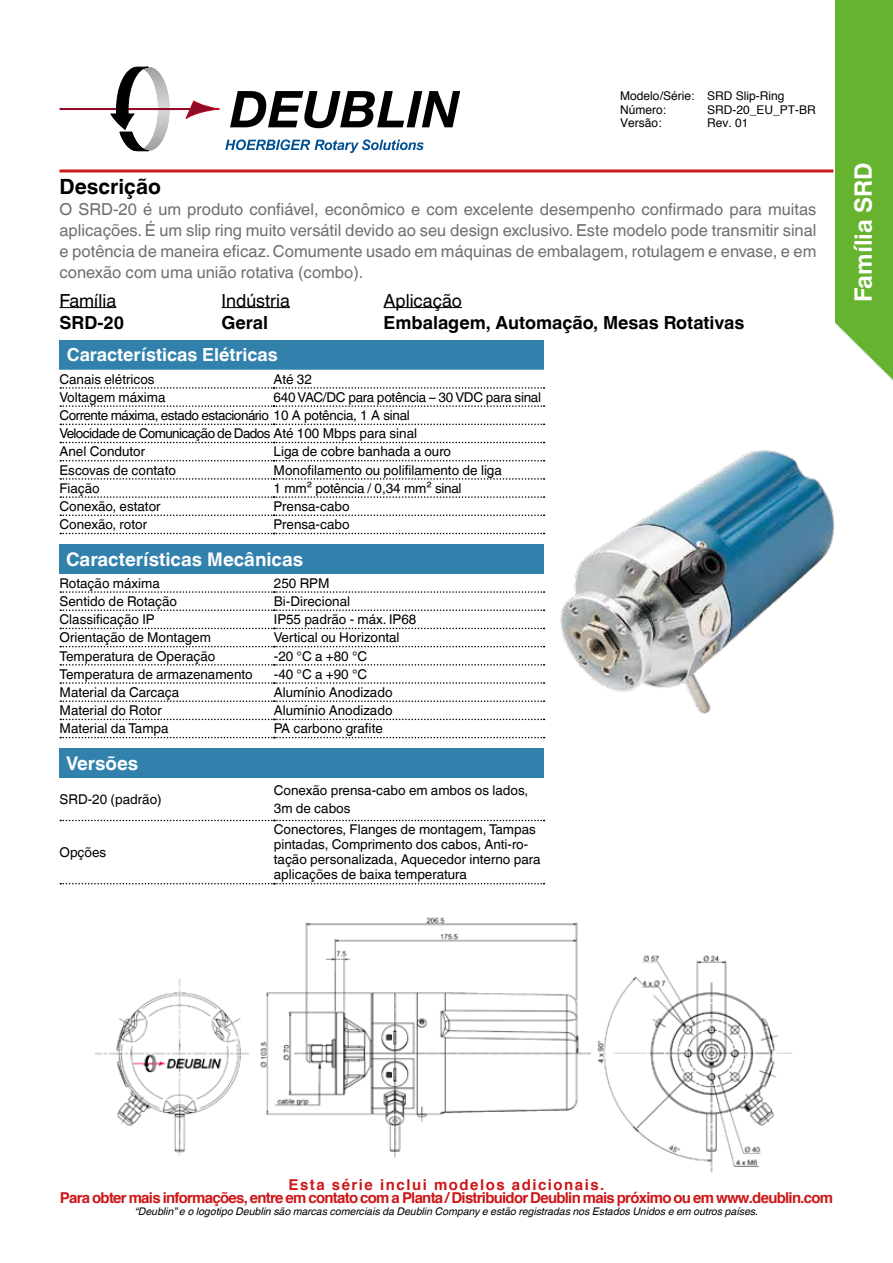
<style>
.page{position:relative;width:893px;height:1263px;background:#fff}
.page>*{position:absolute;margin:0;border:0;box-sizing:border-box;transform-origin:0 0}
.t1{font:700 24px "Helvetica World";color:#fff}
.t2{font:700 21px "Helvetica World";color:#000}
.t3{font:700 18.75px "Helvetica World";color:#fff}
.t4{font:700 18px "Helvetica World";color:#000}
.t5{font:18px "Helvetica World";color:#000}
.t6{font:700 18px "Helvetica World";color:#fff}
.t7{font:16.5px/21px "Helvetica World";color:#706f6f;text-align:justify}
.t8{font:700 15px/13.5px "Helvetica";letter-spacing:-.05em;color:#cd1719;text-align:center}
.t9{font:13.5px/15px "Helvetica World";color:#000}
.t10{font:13.5px/18.1px "Helvetica World";letter-spacing:-.025em;color:#000}
.t11{font:13.5px "Helvetica World";letter-spacing:-.02em;color:#000}
.t12{font:12px/13.5px "Helvetica";color:#000}
.t13{font:italic 10.5px "Helvetica World";color:#000}
</style>
<div class="page">
<img style="left:95px;top:917px;width:698px;height:256px">
<div style="left:60px;top:340px;width:484px;height:30px;background:#3281ad"></div>
<svg style="left:60px;top:423px;width:484px;height:110px"></svg>
<svg style="left:60px;top:387px;width:485px;height:2px"></svg>
<svg style="left:60px;top:405px;width:485px;height:2px"></svg>
<svg style="left:60px;top:424px;width:485px;height:1px"></svg>
<svg style="left:60px;top:442px;width:485px;height:1px"></svg>
<svg style="left:60px;top:460px;width:485px;height:1px"></svg>
<svg style="left:60px;top:478px;width:485px;height:2px"></svg>
<svg style="left:60px;top:496px;width:485px;height:2px"></svg>
<svg style="left:60px;top:514px;width:485px;height:2px"></svg>
<svg style="left:60px;top:533px;width:485px;height:1px"></svg>
<hr style="left:60px;top:169px;width:773px;height:3px;background:#cd1719">
<div style="left:60px;top:544px;width:484px;height:30px;background:#3281ad"></div>
<svg style="left:60px;top:591px;width:485px;height:2px"></svg>
<svg style="left:60px;top:609px;width:485px;height:2px"></svg>
<svg style="left:60px;top:628px;width:485px;height:1px"></svg>
<svg style="left:60px;top:646px;width:485px;height:1px"></svg>
<svg style="left:60px;top:664px;width:485px;height:2px"></svg>
<svg style="left:60px;top:682px;width:485px;height:2px"></svg>
<svg style="left:60px;top:700px;width:485px;height:2px"></svg>
<svg style="left:60px;top:719px;width:485px;height:1px"></svg>
<svg style="left:60px;top:737px;width:485px;height:1px"></svg>
<hr style="left:60px;top:307px;width:56px;height:1px;background:#000">
<hr style="left:222px;top:307px;width:68px;height:1px;background:#000">
<hr style="left:384px;top:307px;width:78px;height:1px;background:#000">
<div style="left:60px;top:748px;width:484px;height:30px;background:#3281ad"></div>
<svg style="left:60px;top:820px;width:485px;height:1px"></svg>
<svg style="left:60px;top:883px;width:485px;height:1px"></svg>
<img style="left:560px;top:450px;width:275px;height:264px">
<svg style="left:230px;top:91px;width:230px;height:37px"></svg>
<svg style="left:185px;top:100px;width:35px;height:19px"></svg>
<hr style="left:60px;top:108px;width:134px;height:2px;background:#910b26">
<svg style="left:111px;top:67px;width:59px;height:84px"></svg>
<svg style="left:225px;top:139px;width:199px;height:14px"></svg>
<div style="left:836px;top:0;width:57px;height:140px;background:#65b32e"></div>
<img style="left:836px;top:140px;width:57px;height:241px">
<p class="t12" style="left:620px;top:89px;width:166px">Modelo/Série: SRD Slip-Ring<br>Número:</p>
<p class="t12" style="left:707px;top:102px;width:110px">SRD-20_EU_PT-BR</p>
<p class="t12" style="left:620px;top:116px;width:43px">Versão:</p>
<p class="t12" style="left:707px;top:116px;width:43px">Rev. 01</p>
<h2 class="t2" style="left:60px;top:175px;width:103px">Descrição</h2>
<p class="t7" style="left:60px;top:199px;width:758px">O SRD-20 é um produto confiável, econômico e com excelente desempenho confirmado para muitas aplicações. É um slip ring muito versátil devido ao seu design exclusivo. Este modelo pode transmitir sinal e potência de maneira eficaz. Comumente usado em máquinas de embalagem, rotulagem e envase, e em conexão com uma união rotativa (combo).</p>
<h3 class="t5" style="left:60px;top:290px;width:58px">Família</h3>
<h3 class="t5" style="left:222px;top:290px;width:70px">Indústria</h3>
<h3 class="t5" style="left:384px;top:290px;width:80px">Aplicação</h3>
<h3 class="t4" style="left:60px;top:312px;width:66px">SRD-20</h3>
<h3 class="t4" style="left:222px;top:312px;width:48px">Geral</h3>
<h3 class="t4" style="left:384px;top:312px;width:362px">Embalagem, Automação, Mesas Rotativas</h3>
<h3 class="t6" style="left:67px;top:345px;width:213px">Características Elétricas</h3>
<p class="t9" style="left:60px;top:371px;width:97px">Canais elétricos</p>
<p class="t9" style="left:274px;top:371px;width:40px">Até 32</p>
<p class="t9" style="left:60px;top:390px;width:107px">Voltagem máxima</p>
<p class="t10" style="left:60px;top:388px;width:483px;text-indent:214px">640 VAC/DC para potência – 30 VDC para sinal Corrente máxima, estado estacionário 10 A potência, 1 A sinal<br>Velocidade de Comunicação de Dados Até 100 Mbps para sinal<br>Anel Condutor</p>
<p class="t9" style="left:274px;top:444px;width:179px">Liga de cobre banhada a ouro</p>
<p class="t9" style="left:60px;top:462px;width:118px">Escovas de contato</p>
<p class="t9" style="left:274px;top:462px;width:230px">Monofilamento ou polifilamento de liga</p>
<p class="t9" style="left:60px;top:481px;width:42px">Fiação</p>
<p class="t11" style="left:274px;top:480px;width:190px">1 mm² potência / 0,34 mm² sinal</p>
<p class="t9" style="left:60px;top:499px;width:103px">Conexão, estator</p>
<p class="t9" style="left:274px;top:499px;width:78px">Prensa-cabo</p>
<p class="t9" style="left:60px;top:517px;width:89px">Conexão, rotor</p>
<p class="t9" style="left:274px;top:517px;width:78px">Prensa-cabo</p>
<h3 class="t3" style="left:66px;top:549px;width:238px">Características Mecânicas</h3>
<p class="t9" style="left:60px;top:576px;width:102px">Rotação máxima</p>
<p class="t9" style="left:274px;top:576px;width:57px">250 RPM</p>
<p class="t9" style="left:60px;top:594px;width:119px">Sentido de Rotação</p>
<p class="t9" style="left:274px;top:594px;width:78px">Bi-Direcional</p>
<p class="t9" style="left:60px;top:612px;width:97px">Classificação IP</p>
<p class="t9" style="left:274px;top:612px;width:144px">IP55 padrão - máx. IP68</p>
<p class="t9" style="left:60px;top:630px;width:153px">Orientação de Montagem</p>
<p class="t9" style="left:274px;top:630px;width:127px">Vertical ou Horizontal</p>
<p class="t9" style="left:60px;top:648px;width:157px">Temperatura de Operação</p>
<p class="t9" style="left:274px;top:648px;width:95px">-20 °C a +80 °C</p>
<p class="t9" style="left:60px;top:667px;width:195px">Temperatura de armazenamento</p>
<p class="t9" style="left:274px;top:667px;width:95px">-40 °C a +90 °C</p>
<p class="t9" style="left:60px;top:685px;width:121px">Material da Carcaça</p>
<p class="t9" style="left:274px;top:685px;width:120px">Alumínio Anodizado</p>
<p class="t9" style="left:60px;top:703px;width:104px">Material do Rotor</p>
<p class="t9" style="left:274px;top:703px;width:120px">Alumínio Anodizado</p>
<p class="t9" style="left:60px;top:721px;width:111px">Material da Tampa</p>
<p class="t9" style="left:274px;top:721px;width:111px">PA carbono grafite</p>
<h3 class="t3" style="left:66px;top:753px;width:74px">Versões</h3>
<p class="t9" style="left:60px;top:792px;width:104px">SRD-20 (padrão)</p>
<p class="t9" style="left:274px;top:781px;width:256px;line-height:18px">Conexão prensa-cabo em ambos os lados,<br>3m de cabos</p>
<p class="t9" style="left:60px;top:845px;width:48px">Opções</p>
<p class="t9" style="left:274px;top:822px;width:268px">Conectores, Flanges de montagem, Tampas pintadas, Comprimento dos cabos, Anti-ro&shy;tação personalizada, Aquecedor interno para aplicações de baixa temperatura</p>
<h1 class="t1" style="left:850px;top:302px;width:141px;rotate:-90deg">Família SRD</h1>
<p class="t8" style="left:60px;top:1177px;width:775px">Esta série inclui modelos adicionais.<br>Para obter mais informações, entre em contato com a Planta / Distribuidor Deublin mais próximo ou em www.deublin.com</p>
<p class="t13" style="left:135px;top:1205px;width:625px">“Deublin” e o logotipo Deublin são marcas comerciais da Deublin Company e estão registradas nos Estados Unidos e em outros países.</p>
</div>
